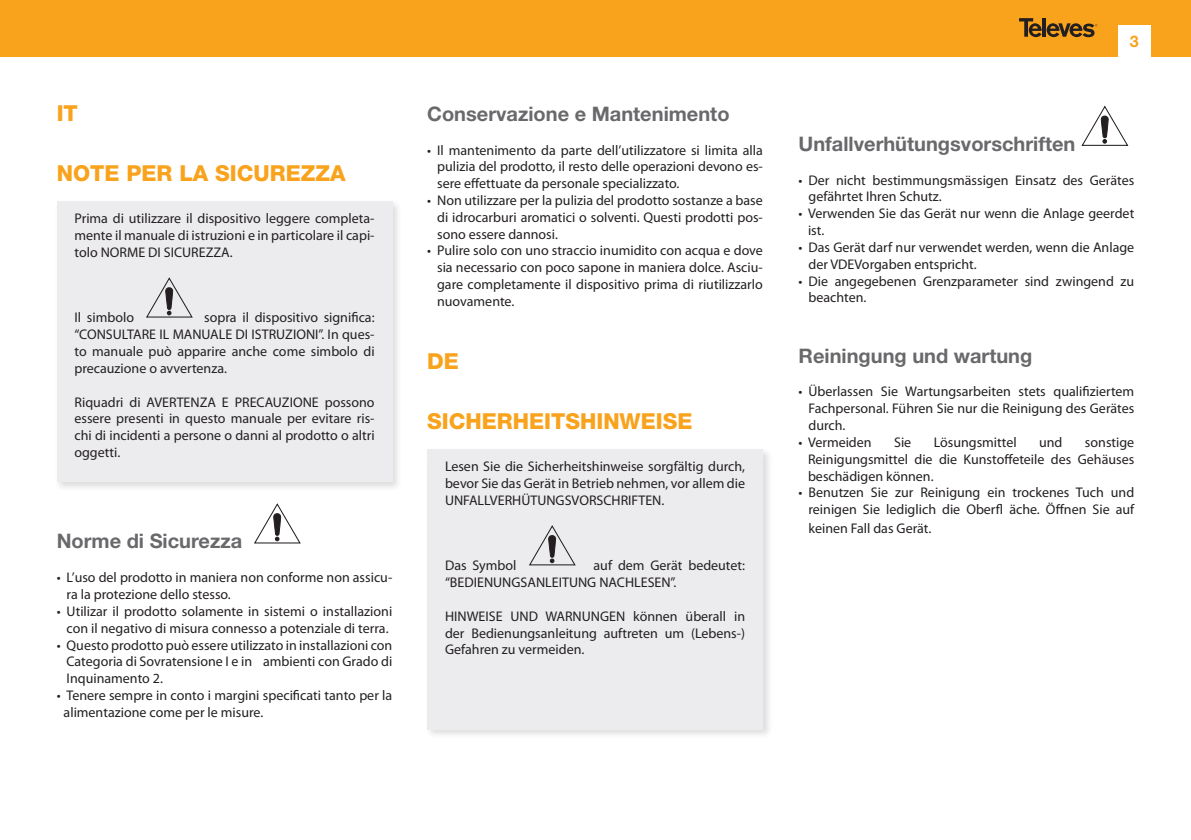
<style>
.page{position:relative;width:1191px;height:840px;background:#fff}
.page>*{position:absolute;margin:0;border:0;box-sizing:border-box;transform-origin:0 0}
.t1{font:800 22px "Helvetica Neue LT Std";color:#f9a21c}
.t2{font:800 22px "Helvetica Neue";color:#f9a21c}
.t3{font:700 20px "Helvetica Neue";color:#69696c}
.t4{font:700 16px "Helvetica Neue";color:#f9a21c}
.t5{font:14px/16.8px "Myriad Pro";color:#231f20;text-align:justify}
</style>
<div class="page">
<div style="left:0;top:0;width:1191px;height:57px;background:#f9a21c"></div>
<svg style="left:1019px;top:18px;width:78px;height:19px"></svg>
<div style="left:1118px;top:25px;width:32px;height:33px;background:#fff"></div>
<div style="left:425px;top:447px;width:348px;height:292px;background:#231f20;opacity:.15"></div>
<div style="left:427px;top:449px;width:336px;height:280px;background:#ececee"></div>
<svg style="left:529px;top:525px;width:47px;height:40px"></svg>
<div style="left:54px;top:199px;width:348px;height:292px;background:#231f20;opacity:.15"></div>
<div style="left:57px;top:201px;width:335px;height:280px;background:#ececee"></div>
<svg style="left:146px;top:277px;width:47px;height:41px"></svg>
<svg style="left:254px;top:503px;width:47px;height:40px"></svg>
<svg style="left:1081px;top:105px;width:47px;height:41px"></svg>
<h1 class="t1" style="left:57px;top:100px;width:23px">IT</h1>
<h1 class="t1" style="left:57px;top:160px;width:290px">NOTE PER LA SICUREZZA</h1>
<p class="t5" style="left:74px;top:210px;width:302px">Prima di utilizzare il dispositivo leggere completa&shy;mente il manuale di istruzioni e in particolare il capi&shy;tolo NORME DI SICUREZZA.</p>
<p class="t5" style="left:74px;top:309px;width:302px;text-indent:130px">sopra il dispositivo significa: “CONSULTARE IL MANUALE DI ISTRUZIONI”. In ques&shy;to manuale può apparire anche come simbolo di precauzione o avvertenza.</p>
<p class="t5" style="left:74px;top:393px;width:302px">Riquadri di AVERTENZA E PRECAUZIONE possono essere presenti in questo manuale per evitare ris&shy;chi di incidenti a persone o danni al prodotto o altri oggetti.</p>
<p class="t5" style="left:74px;top:309px;width:61px">Il simbolo</p>
<h2 class="t3" style="left:57px;top:528px;width:187px">Norme di Sicurezza</h2>
<p class="t5" style="left:67px;top:568px;width:327px;text-indent:-10px">• L’uso del prodotto in maniera non conforme non assicu&shy;ra la protezione dello stesso.</p>
<p class="t5" style="left:57px;top:602px;width:337px;text-align:center">• Utilizar il prodotto solamente in sistemi o installazioni con il negativo di misura connesso a potenziale di terra.</p>
<p class="t5" style="left:67px;top:635px;width:327px;text-indent:-10px">• Questo prodotto può essere utilizzato in installazioni con Categoria di Sovratensione I e in ambienti con Grado di Inquinamento 2.</p>
<p class="t5" style="left:64px;top:686px;width:330px;text-indent:-7px">• Tenere sempre in conto i margini specificati tanto per la alimentazione come per le misure.</p>
<h2 class="t3" style="left:427px;top:101px;width:304px">Conservazione e Mantenimento</h2>
<p class="t5" style="left:437px;top:141px;width:327px;text-indent:-10px">• Il mantenimento da parte dell’utilizzatore si limita alla pulizia del prodotto, il resto delle operazioni devono es&shy;sere effettuate da personale specializzato.</p>
<p class="t5" style="left:437px;top:191px;width:327px;text-indent:-10px">• Non utilizzare per la pulizia del prodotto sostanze a base di idrocarburi aromatici o solventi. Questi prodotti pos&shy;sono essere dannosi.</p>
<p class="t5" style="left:437px;top:242px;width:327px;text-indent:-10px">• Pulire solo con uno straccio inumidito con acqua e dove sia necessario con poco sapone in maniera dolce. Asciu&shy;gare completamente il dispositivo prima di riutilizzarlo nuovamente.</p>
<h1 class="t1" style="left:427px;top:347px;width:33px">DE</h1>
<h1 class="t2" style="left:427px;top:408px;width:267px">SICHERHEITSHINWEISE</h1>
<p class="t5" style="left:445px;top:457px;width:302px">Lesen Sie die Sicherheitshinweise sorgfältig durch, bevor Sie das Gerät in Betrieb nehmen, vor allem die UNFALLVERHÜTUNGSVORSCHRIFTEN.</p>
<p class="t5" style="left:445px;top:556px;width:301px;text-indent:148px">auf dem Gerät bedeutet: “BEDIENUNGSANLEITUNG NACHLESEN”.</p>
<p class="t5" style="left:445px;top:607px;width:302px">HINWEISE UND WARNUNGEN können überall in der Bedienungsanleitung auftreten um (Lebens-)<br>Gefahren zu vermeiden.</p>
<p class="t5" style="left:445px;top:556px;width:73px">Das Symbol</p>
<p class="t4" style="left:1129px;top:31px;width:10px">3</p>
<h2 class="t3" style="left:798px;top:131px;width:278px">Unfallverhütungsvorschriften</h2>
<p class="t5" style="left:808px;top:171px;width:327px;text-indent:-10px">• Der nicht bestimmungsmässigen Einsatz des Gerätes gefährtet Ihren Schutz.</p>
<p class="t5" style="left:808px;top:205px;width:328px;text-indent:-9px">• Verwenden Sie das Gerät nur wenn die Anlage geerdet ist.</p>
<p class="t5" style="left:808px;top:238px;width:327px;text-indent:-10px">• Das Gerät darf nur verwendet werden, wenn die Anlage der VDEVorgaben entspricht.</p>
<p class="t5" style="left:808px;top:272px;width:327px;text-indent:-10px">• Die angegebenen Grenzparameter sind zwingend zu beachten.</p>
<h2 class="t3" style="left:798px;top:343px;width:235px">Reiningung und wartung</h2>
<p class="t5" style="left:808px;top:383px;width:327px;text-indent:-10px">• Überlassen Sie Wartungsarbeiten stets qualifiziertem Fachpersonal. Führen Sie nur die Reinigung des Gerätes durch.</p>
<p class="t5" style="left:798px;top:433px;width:75px">• Vermeiden</p>
<p class="t5" style="left:894px;top:433px;width:19px">Sie</p>
<p class="t5" style="left:933px;top:433px;width:84px">Lösungsmittel</p>
<p class="t5" style="left:1039px;top:433px;width:25px">und</p>
<p class="t5" style="left:808px;top:433px;width:328px;text-indent:277px">sonstige Reinigungsmittel die die Kunstoffeteile des Gehäuses beschädigen können.</p>
<p class="t5" style="left:798px;top:484px;width:337px;text-align:right">• Benutzen Sie zur Reinigung ein trockenes Tuch und reinigen Sie lediglich die Oberfl äche. Öffnen Sie auf</p>
<p class="t5" style="left:808px;top:519px;width:124px">keinen Fall das Gerät.</p>
</div>
